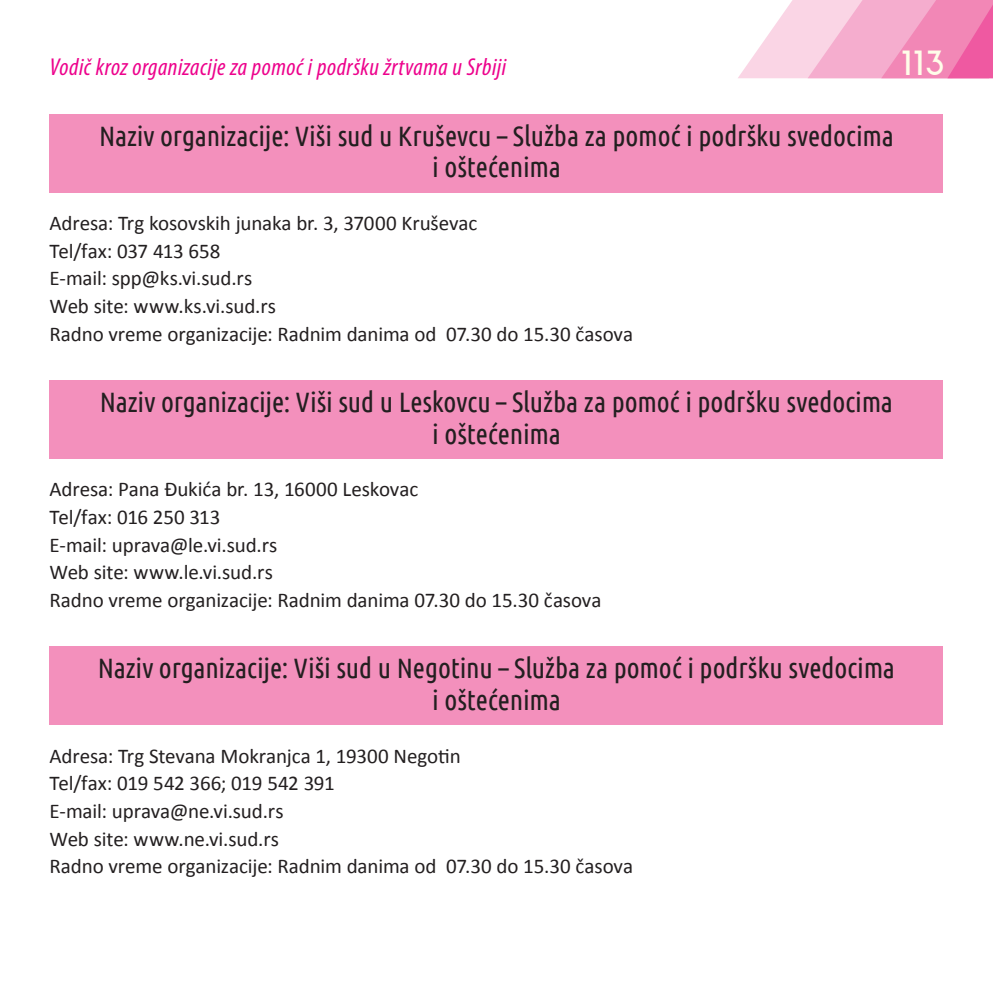
<style>
.page{position:relative;width:993px;height:993px;background:#fff}
.page>*{position:absolute;margin:0;border:0;box-sizing:border-box;transform-origin:0 0}
.t1{font:33.25px "Aqua Grotesque";color:#fffde9}
.t2{font:28px/31.5px "Ubuntu Condensed";letter-spacing:-.005em;color:#231f20;text-align:center}
.t3{font:italic condensed 24.5px "Myriad Pro";letter-spacing:.02em;color:#ed028c}
.t4{font:21px/27.7px "Calibri";letter-spacing:-.005em;color:#231f20}
</style>
<div class="page">
<svg style="left:738px;top:0;width:254px;height:78px;background:#f6b0d0"></svg>
<div style="left:50px;top:114px;width:893px;height:78px;background:#f390bc"></div>
<div style="left:50px;top:380px;width:893px;height:78px;background:#f390bc"></div>
<div style="left:50px;top:646px;width:893px;height:78px;background:#f390bc"></div>
<p class="t3" style="left:50px;top:52px;width:458px">Vodič kroz organizacije za pomoć i podršku žrtvama u Srbiji</p>
<h1 class="t1" style="left:899px;top:45px;width:47px">113</h1>
<h2 class="t2" style="left:99px;top:119px;width:796px">Naziv organizacije: Viši sud u Kruševcu – Služba za pomoć i podršku svedocima i oštećenima</h2>
<p class="t4" style="left:50px;top:209px;width:585px">Adresa: Trg kosovskih junaka br. 3, 37000 Kruševac<br>Tel/fax: 037 413 658<br>E-mail: spp@ks.vi.sud.rs<br>Web site: www.ks.vi.sud.rs<br>Radno vreme organizacije: Radnim danima od 07.30 do 15.30 časova</p>
<h2 class="t2" style="left:100px;top:385px;width:794px">Naziv organizacije: Viši sud u Leskovcu – Služba za pomoć i podršku svedocima i oštećenima</h2>
<p class="t4" style="left:50px;top:475px;width:553px">Adresa: Pana Đukića br. 13, 16000 Leskovac<br>Tel/fax: 016 250 313<br>E-mail: uprava@le.vi.sud.rs<br>Web site: www.le.vi.sud.rs<br>Radno vreme organizacije: Radnim danima 07.30 do 15.30 časova</p>
<h2 class="t2" style="left:98px;top:651px;width:798px">Naziv organizacije: Viši sud u Negotinu – Služba za pomoć i podršku svedocima i oštećenima</h2>
<p class="t4" style="left:50px;top:741px;width:585px">Adresa: Trg Stevana Mokranjca 1, 19300 Negotin<br>Tel/fax: 019 542 366; 019 542 391<br>E-mail: uprava@ne.vi.sud.rs<br>Web site: www.ne.vi.sud.rs<br>Radno vreme organizacije: Radnim danima od 07.30 do 15.30 časova</p>
</div>
